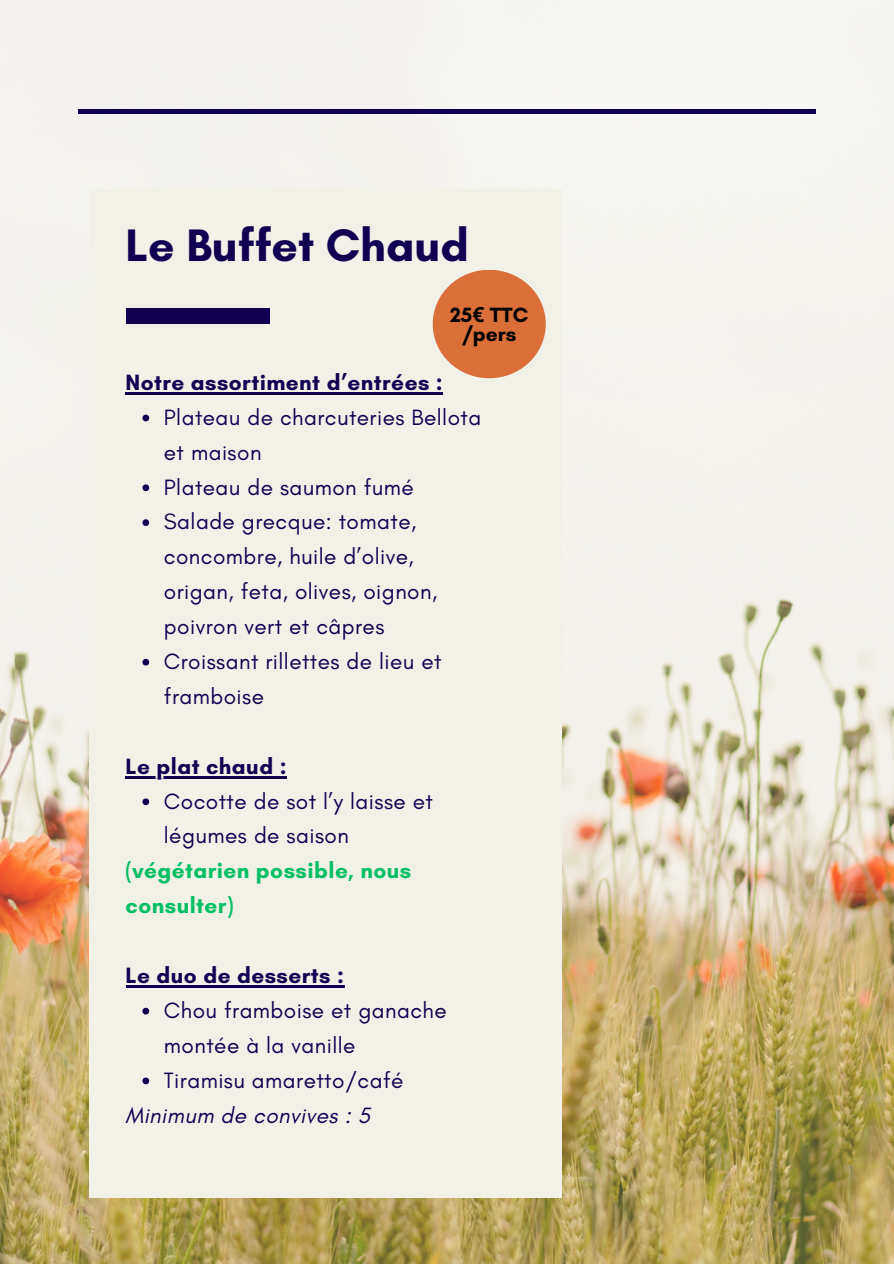
<style>
.page{position:relative;width:894px;height:1264px;background:#fff}
.page>*{position:absolute;margin:0;border:0;box-sizing:border-box;transform-origin:0 0}
.t1{font:700 46.35px "Glacial Indifference";color:#100051}
.t2{font:22.5px/34.8px "Glacial Indifference";letter-spacing:.02em;color:#100051}
.t3{font:700 22.5px "Glacial Indifference";letter-spacing:.02em;color:#100051}
.t4{font:700 22.5px/34.8px "Glacial Indifference";letter-spacing:.02em;color:#00bf63}
.t5{font:italic 22.5px "Glacial Indifference";letter-spacing:.02em;color:#100051}
.t6{font:700 21px/19.2px "Glacial Indifference";color:#000;text-align:center}
.s1{font-family:"Noto Sans"}
</style>
<div class="page">
<img style="left:0;top:0;width:893px;height:1263px">
<hr style="left:78px;top:110px;width:736px;height:3px;background:#100051">
<div style="left:89px;top:189px;width:472px;height:1008px;background:#f2f1e8"></div>
<div style="left:125px;top:309px;width:144px;height:14px;background:#100051"></div>
<div style="left:432px;top:270px;width:113px;height:108px;background:#db6f39;border-radius:50%"></div>
<hr style="left:125px;top:392px;width:318px;height:2px;background:#100051">
<svg style="left:142px;top:414px;width:7px;height:7px"></svg>
<svg style="left:142px;top:484px;width:7px;height:7px"></svg>
<svg style="left:142px;top:519px;width:7px;height:7px"></svg>
<svg style="left:142px;top:659px;width:7px;height:6px"></svg>
<hr style="left:125px;top:776px;width:162px;height:2px;background:#100051">
<svg style="left:142px;top:798px;width:7px;height:7px"></svg>
<hr style="left:125px;top:985px;width:219px;height:2px;background:#100051">
<svg style="left:142px;top:1007px;width:7px;height:7px"></svg>
<svg style="left:142px;top:1077px;width:7px;height:7px"></svg>
<p class="t1" style="left:125px;top:217px;width:345px">Le Buffet Chaud</p>
<p class="t6" style="left:450px;top:304px;width:80px">25<span class="s1">€</span> TTC /pers</p>
<h1 class="t3" style="left:125px;top:368px;width:319px">Notre assortiment d’entrées :</h1>
<h2 class="t2" style="left:164px;top:399px;width:319px">Plateau de charcuteries Bellota et maison</h2>
<p class="t2" style="left:164px;top:469px;width:251px">Plateau de saumon fumé</p>
<h2 class="t2" style="left:164px;top:504px;width:275px">Salade grecque: tomate, concombre, huile d’olive, origan, feta, olives, oignon, poivron vert et câpres</h2>
<p class="t2" style="left:164px;top:643px;width:279px">Croissant rillettes de lieu et framboise</p>
<p class="t3" style="left:125px;top:752px;width:163px">Le plat chaud :</p>
<p class="t2" style="left:164px;top:783px;width:270px">Cocotte de sot l’y laisse et légumes de saison</p>
<p class="t4" style="left:125px;top:853px;width:287px">(végétarien possible, nous consulter)</p>
<h2 class="t3" style="left:125px;top:961px;width:220px">Le duo de desserts :</h2>
<p class="t2" style="left:164px;top:992px;width:284px">Chou framboise et ganache montée à la vanille</p>
<h2 class="t2" style="left:164px;top:1062px;width:241px">Tiramisu amaretto/café</h2>
<h2 class="t5" style="left:125px;top:1101px;width:246px">Minimum de convives : 5</h2>
</div>
